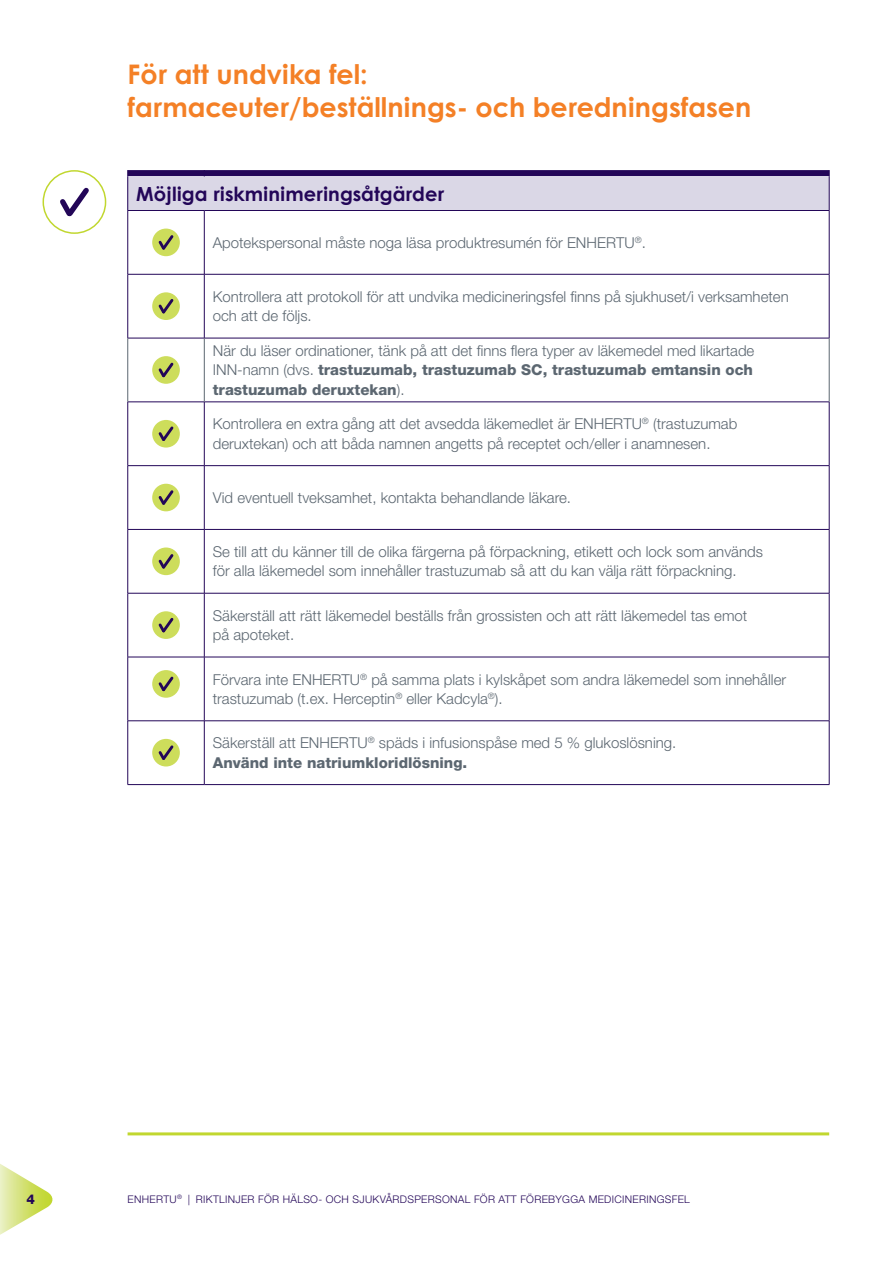
<style>
.page{position:relative;width:893px;height:1263px;background:#fff}
.page>*{position:absolute;margin:0;border:0;box-sizing:border-box;transform-origin:0 0}
.t1{font:700 27px/33px "Century Gothic";color:#f48026}
.t2{font:700 19.5px "Century Gothic";color:#230658}
.t3{font:300 15px/19.5px "Helvetica Neue LT Pro";color:#5c6771}
.t4{font:800 13.5px "Helvetica Neue LT Pro";color:#230658}
.t5{font:300 10.5px "Helvetica Neue LT Pro";letter-spacing:.03em;color:#230658}
.s1{font-weight:800}
</style>
<div class="page">
<hr style="left:128px;top:1132px;width:701px;height:3px;background:#c1d72f">
<svg style="left:0;top:1164px;width:53px;height:71px"></svg>
<div style="left:128px;top:176px;width:701px;height:34px;background:#dad7e6"></div>
<svg style="left:128px;top:211px;width:701px;height:573px"></svg>
<hr style="left:127px;top:211px;width:1px;height:63px;background:#230658">
<hr style="left:204px;top:211px;width:1px;height:63px;background:#230658">
<hr style="left:829px;top:211px;width:1px;height:63px;background:#230658">
<hr style="left:128px;top:274px;width:76px;height:1px;background:#230658">
<hr style="left:127px;top:274px;width:1px;height:64px;background:#230658">
<hr style="left:204px;top:274px;width:625px;height:1px;background:#230658">
<hr style="left:204px;top:274px;width:1px;height:64px;background:#230658">
<hr style="left:829px;top:274px;width:1px;height:64px;background:#230658">
<hr style="left:128px;top:338px;width:76px;height:1px;background:#230658">
<hr style="left:204px;top:338px;width:625px;height:1px;background:#230658">
<hr style="left:128px;top:402px;width:76px;height:1px;background:#230658">
<hr style="left:127px;top:402px;width:1px;height:63px;background:#230658">
<hr style="left:204px;top:402px;width:625px;height:1px;background:#230658">
<hr style="left:204px;top:402px;width:1px;height:63px;background:#230658">
<hr style="left:829px;top:402px;width:1px;height:63px;background:#230658">
<hr style="left:128px;top:465px;width:76px;height:1px;background:#230658">
<hr style="left:127px;top:466px;width:1px;height:63px;background:#230658">
<hr style="left:204px;top:465px;width:625px;height:1px;background:#230658">
<hr style="left:204px;top:466px;width:1px;height:63px;background:#230658">
<hr style="left:829px;top:466px;width:1px;height:63px;background:#230658">
<hr style="left:128px;top:529px;width:76px;height:1px;background:#230658">
<hr style="left:127px;top:530px;width:1px;height:63px;background:#230658">
<hr style="left:204px;top:529px;width:625px;height:1px;background:#230658">
<hr style="left:204px;top:530px;width:1px;height:63px;background:#230658">
<hr style="left:829px;top:530px;width:1px;height:63px;background:#230658">
<hr style="left:128px;top:593px;width:76px;height:1px;background:#230658">
<hr style="left:127px;top:593px;width:1px;height:64px;background:#230658">
<hr style="left:204px;top:593px;width:625px;height:1px;background:#230658">
<hr style="left:204px;top:593px;width:1px;height:64px;background:#230658">
<hr style="left:829px;top:593px;width:1px;height:64px;background:#230658">
<hr style="left:128px;top:657px;width:76px;height:1px;background:#230658">
<hr style="left:127px;top:657px;width:1px;height:64px;background:#230658">
<hr style="left:204px;top:657px;width:625px;height:1px;background:#230658">
<hr style="left:204px;top:657px;width:1px;height:64px;background:#230658">
<hr style="left:829px;top:657px;width:1px;height:64px;background:#230658">
<hr style="left:128px;top:720px;width:76px;height:1px;background:#230658">
<hr style="left:127px;top:721px;width:1px;height:63px;background:#230658">
<hr style="left:204px;top:720px;width:625px;height:1px;background:#230658">
<hr style="left:204px;top:721px;width:1px;height:63px;background:#230658">
<hr style="left:829px;top:721px;width:1px;height:63px;background:#230658">
<hr style="left:128px;top:784px;width:76px;height:1px;background:#230658">
<hr style="left:204px;top:784px;width:625px;height:1px;background:#230658">
<hr style="left:127px;top:176px;width:1px;height:34px;background:#230658">
<hr style="left:128px;top:210px;width:76px;height:1px;background:#230658">
<hr style="left:204px;top:210px;width:625px;height:1px;background:#230658">
<hr style="left:127px;top:338px;width:1px;height:64px;background:#5c6771">
<hr style="left:204px;top:338px;width:1px;height:64px;background:#5c6771">
<hr style="left:829px;top:338px;width:1px;height:64px;background:#5c6771">
<hr style="left:829px;top:176px;width:1px;height:34px;background:#230658">
<svg style="left:127px;top:170px;width:703px;height:6px;background:#26095a"></svg>
<div style="left:152px;top:229px;width:28px;height:27px;background:#cddd5b;border-radius:50%"></div>
<svg style="left:158px;top:235px;width:16px;height:15px"></svg>
<div style="left:152px;top:292px;width:28px;height:28px;background:#cddd5b;border-radius:50%"></div>
<svg style="left:156px;top:296px;width:20px;height:18px"></svg>
<div style="left:152px;top:356px;width:28px;height:28px;background:#cddd5b;border-radius:50%"></div>
<svg style="left:156px;top:360px;width:20px;height:20px"></svg>
<div style="left:152px;top:420px;width:28px;height:28px;background:#cddd5b;border-radius:50%"></div>
<svg style="left:156px;top:426px;width:20px;height:18px"></svg>
<div style="left:152px;top:484px;width:28px;height:27px;background:#cddd5b;border-radius:50%"></div>
<svg style="left:158px;top:490px;width:16px;height:15px"></svg>
<div style="left:152px;top:547px;width:28px;height:28px;background:#cddd5b;border-radius:50%"></div>
<svg style="left:156px;top:551px;width:20px;height:18px"></svg>
<div style="left:152px;top:611px;width:28px;height:28px;background:#cddd5b;border-radius:50%"></div>
<svg style="left:156px;top:615px;width:20px;height:20px"></svg>
<div style="left:152px;top:670px;width:28px;height:28px;background:#cddd5b;border-radius:50%"></div>
<svg style="left:156px;top:674px;width:20px;height:20px"></svg>
<div style="left:152px;top:739px;width:28px;height:27px;background:#cddd5b;border-radius:50%"></div>
<svg style="left:158px;top:745px;width:16px;height:15px"></svg>
<svg style="left:60px;top:187px;width:29px;height:30px"></svg>
<div style="left:43px;top:170px;width:63px;height:64px;border:2px solid #c1d72f;border-radius:50%"></div>
<h1 class="t1" style="left:128px;top:57px;width:625px">För att undvika fel:<br>farmaceuter/beställnings- och beredningsfasen</h1>
<h2 class="t2" style="left:136px;top:181px;width:309px">Möjliga riskminimeringsåtgärder</h2>
<p class="t3" style="left:213px;top:232px;width:435px">Apotekspersonal måste noga läsa produktresumén för ENHERTU<sup>®</sup>.</p>
<p class="t3" style="left:213px;top:286px;width:577px">Kontrollera att protokoll för att undvika medicineringsfel finns på sjukhuset/i verksamheten och att de följs.</p>
<p class="t3" style="left:213px;top:340px;width:543px;text-align:justify">När du läser ordinationer, tänk på att det finns flera typer av läkemedel med likartade INN-namn (dvs. <span class="s1">trastuzumab, trastuzumab SC, trastuzumab emtansin och trastuzumab deruxtekan</span>).</p>
<p class="t3" style="left:213px;top:414px;width:526px">Kontrollera en extra gång att det avsedda läkemedlet är ENHERTU<sup>®</sup> (trastuzumab deruxtekan) och att båda namnen angetts på receptet och/eller i anamnesen.</p>
<p class="t3" style="left:213px;top:487px;width:360px">Vid eventuell tveksamhet, kontakta behandlande läkare.</p>
<p class="t3" style="left:213px;top:541px;width:552px">Se till att du känner till de olika färgerna på förpackning, etikett och lock som används för alla läkemedel som innehåller trastuzumab så att du kan välja rätt förpackning.</p>
<p class="t3" style="left:213px;top:605px;width:536px">Säkerställ att rätt läkemedel beställs från grossisten och att rätt läkemedel tas emot på apoteket.</p>
<p class="t3" style="left:213px;top:669px;width:575px">Förvara inte ENHERTU<sup>®</sup> på samma plats i kylskåpet som andra läkemedel som innehåller trastuzumab (t.ex. Herceptin<sup>®</sup> eller Kadcyla<sup>®</sup>).</p>
<p class="t3" style="left:213px;top:733px;width:465px">Säkerställ att ENHERTU<sup>®</sup> späds i infusionspåse med 5 % glukoslösning.<br><span class="s1">Använd inte natriumkloridlösning.</span></p>
<p class="t4" style="left:26px;top:1191px;width:10px">4</p>
<p class="t5" style="left:188px;top:1193px;width:504px">| RIKTLINJER FÖR HÄLSO- OCH SJUKVÅRDSPERSONAL FÖR ATT FÖREBYGGA MEDICINERINGSFEL</p>
<p class="t5" style="left:128px;top:1193px;width:56px">ENHERTU<sup>®</sup></p>
</div>
